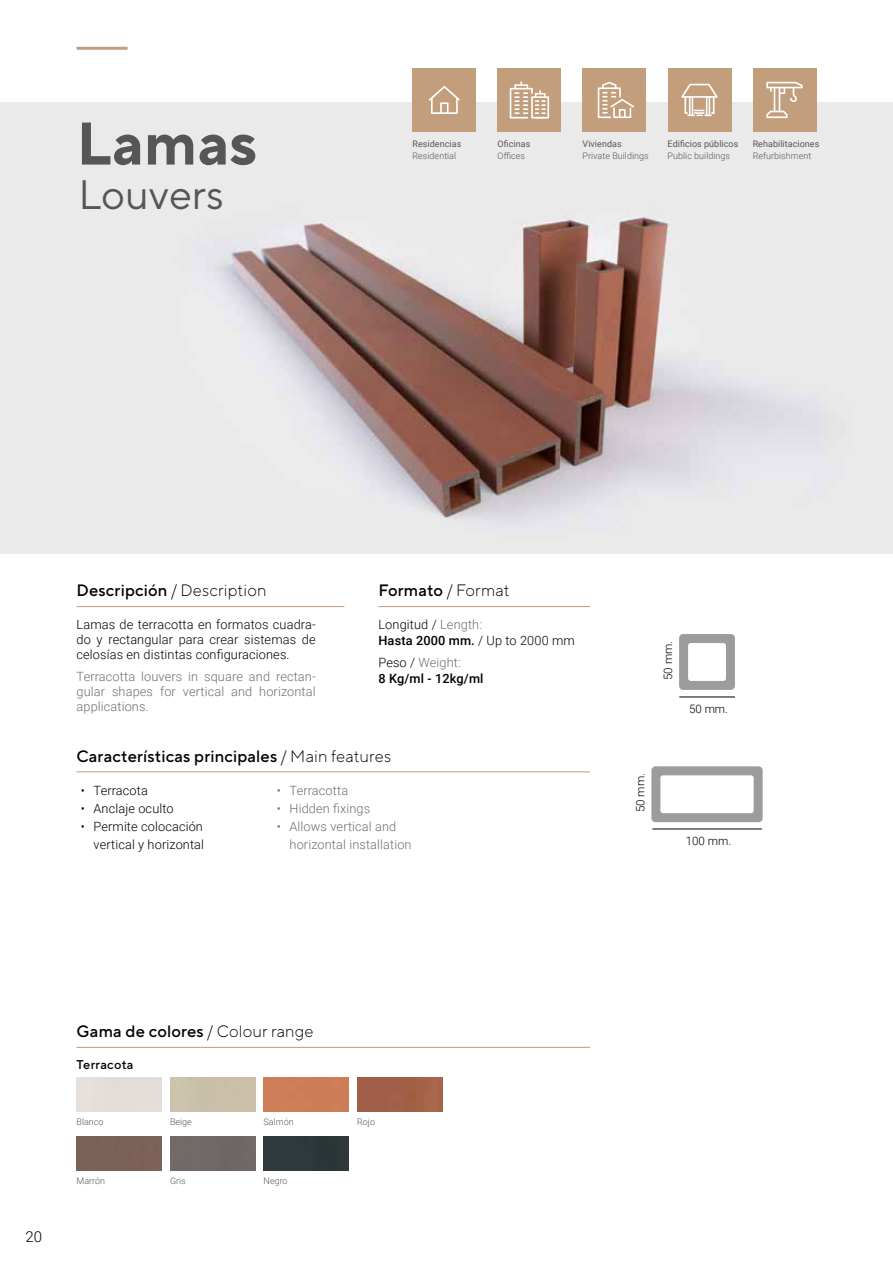
<style>
.page{position:relative;width:893px;height:1263px;background:#fff}
.page>*{position:absolute;margin:0;border:0;box-sizing:border-box;transform-origin:0 0}
.t1{font:700 60px "TT Norms Pro";color:#565655}
.t2{font:41.1px "TT Norms Pro";color:#565655}
.t3{font:500 16.5px "TT Norms Pro";letter-spacing:.01em;color:#000}
.t4{font:300 16.5px "TT Norms Pro";letter-spacing:.01em;color:#000}
.t5{font:300 15px "Roboto";color:#000}
.t6{font:300 12.75px/15px "Roboto";letter-spacing:.01em;color:#000;text-align:right}
.t7{font:300 12.75px/15px "Roboto";letter-spacing:.01em;color:#6e6e6e}
.t8{font:500 12.75px/15.8px "Roboto";letter-spacing:.01em;color:#000}
.t9{font:500 12.75px "TT Norms Pro";letter-spacing:.02em;color:#000}
.t10{font:300 11.55px "Roboto";color:#000}
.t11{font:300 9px "Roboto";letter-spacing:.005em;color:#565655}
.t12{font:9px "Roboto";letter-spacing:.005em;color:#565655}
.s1{font-weight:500}
.s2{font-weight:300}
.s3{color:#6e6e6e}
.s4{font-weight:300;color:#6e6e6e}
</style>
<div class="page">
<hr style="left:679px;top:697px;width:56px;height:1px;background:#000">
<hr style="left:652px;top:829px;width:110px;height:1px;background:#000">
<svg style="left:679px;top:634px;width:56px;height:56px"></svg>
<svg style="left:651px;top:766px;width:112px;height:56px"></svg>
<img style="left:0;top:102px;width:893px;height:452px">
<div style="left:412px;top:68px;width:64px;height:64px;background:#c39e7c"></div>
<svg style="left:429px;top:86px;width:31px;height:28px"></svg>
<div style="left:583px;top:68px;width:63px;height:64px;background:#c39e7c"></div>
<svg style="left:598px;top:82px;width:36px;height:36px"></svg>
<div style="left:497px;top:68px;width:64px;height:64px;background:#c39e7c"></div>
<svg style="left:510px;top:81px;width:39px;height:38px"></svg>
<div style="left:668px;top:68px;width:63px;height:64px;background:#c39e7c"></div>
<svg style="left:681px;top:84px;width:37px;height:32px"></svg>
<div style="left:753px;top:68px;width:63px;height:64px;background:#c39e7c"></div>
<svg style="left:766px;top:82px;width:37px;height:36px"></svg>
<hr style="left:378px;top:606px;width:212px;height:1px;background:#c39e7c">
<hr style="left:77px;top:606px;width:267px;height:1px;background:#c39e7c">
<hr style="left:77px;top:771px;width:513px;height:1px;background:#c39e7c">
<div style="left:264px;top:1077px;width:85px;height:34px;background:#cd7d58"></div>
<div style="left:357px;top:1077px;width:85px;height:34px;background:#a15f49"></div>
<div style="left:77px;top:1137px;width:85px;height:34px;background:#7b6156"></div>
<div style="left:170px;top:1137px;width:85px;height:34px;background:#716967"></div>
<div style="left:264px;top:1137px;width:85px;height:34px;background:#2e393b"></div>
<hr style="left:77px;top:1047px;width:513px;height:1px;background:#c39e7c">
<hr style="left:77px;top:47px;width:51px;height:3px;background:#c39e7c">
<h1 class="t1" style="left:77px;top:104px;width:182px">Lamas</h1>
<h2 class="t2" style="left:78px;top:168px;width:147px">Louvers</h2>
<p class="t12" style="left:412px;top:138px;width:50px">Residencias</p>
<p class="t11" style="left:412px;top:150px;width:45px">Residential</p>
<p class="t12" style="left:497px;top:138px;width:34px">Oficinas</p>
<p class="t11" style="left:497px;top:150px;width:29px">Offices</p>
<p class="t12" style="left:583px;top:138px;width:41px">Viviendas</p>
<p class="t11" style="left:583px;top:150px;width:68px">Private Buildings</p>
<p class="t12" style="left:668px;top:138px;width:72px">Edificios públicos</p>
<p class="t11" style="left:668px;top:150px;width:64px">Public buildings</p>
<p class="t12" style="left:753px;top:138px;width:68px">Rehabilitaciones</p>
<p class="t11" style="left:753px;top:150px;width:60px">Refurbishment</p>
<p class="t4" style="left:77px;top:580px;width:191px"><span class="s1">Descripción</span> / Description</p>
<p class="t6" style="left:77px;top:617px;width:241px;text-align:justify">Lamas de terracotta en formatos cuadra&shy;do y rectangular para crear sistemas de celosías en distintas configuraciones.</p>
<p class="t7" style="left:77px;top:668px;width:241px;text-align:justify">Terracotta louvers in square and rectan&shy;gular shapes for vertical and horizontal applications.</p>
<p class="t3" style="left:378px;top:580px;width:133px">Formato <span class="s2">/ Format</span></p>
<p class="t6" style="left:378px;top:616px;width:198px;line-height:15.8px;text-align:left">Longitud / <span class="s3">Length:<br></span><span class="s1">Hasta 2000 mm.</span> / Up to 2000 mm</p>
<p class="t8" style="left:378px;top:654px;width:107px"><span class="s2">Peso /</span> <span class="s4">Weight:<br></span>8 Kg/ml - 12kg/ml</p>
<p class="t3" style="left:77px;top:745px;width:316px">Características principales <span class="s2">/ Main features</span></p>
<p class="t6" style="left:81px;top:782px;width:69px">• Terracota</p>
<p class="t6" style="left:81px;top:800px;width:94px">• Anclaje oculto</p>
<p class="t6" style="left:81px;top:816px;width:125px;line-height:18px">• Permite colocación vertical y horizontal</p>
<p class="t7" style="left:277px;top:782px;width:73px">• Terracotta</p>
<p class="t7" style="left:277px;top:800px;width:95px">• Hidden fixings</p>
<p class="t7" style="left:290px;top:816px;width:124px;line-height:18px;text-indent:-13px">• Allows vertical and horizontal installation</p>
<p class="t10" style="left:660px;top:680px;width:40px;rotate:-90deg">50 mm.</p>
<p class="t10" style="left:689px;top:700px;width:40px">50 mm.</p>
<p class="t10" style="left:632px;top:812px;width:40px;rotate:-90deg">50 mm.</p>
<p class="t10" style="left:686px;top:832px;width:47px">100 mm.</p>
<p class="t5" style="left:26px;top:1226px;width:18px">20</p>
<p class="t3" style="left:77px;top:1020px;width:239px">Gama de colores <span class="s2">/ Colour range</span></p>
<p class="t9" style="left:77px;top:1056px;width:58px">Terracota</p>
<p class="t11" style="left:77px;top:1115px;width:28px">Blanco</p>
<p class="t11" style="left:170px;top:1115px;width:23px">Beige</p>
<p class="t11" style="left:264px;top:1115px;width:32px">Salmón</p>
<p class="t11" style="left:357px;top:1115px;width:19px">Rojo</p>
<p class="t11" style="left:77px;top:1174px;width:30px">Marrón</p>
<p class="t11" style="left:170px;top:1174px;width:17px">Gris</p>
<p class="t11" style="left:264px;top:1174px;width:26px">Negro</p>
</div>
